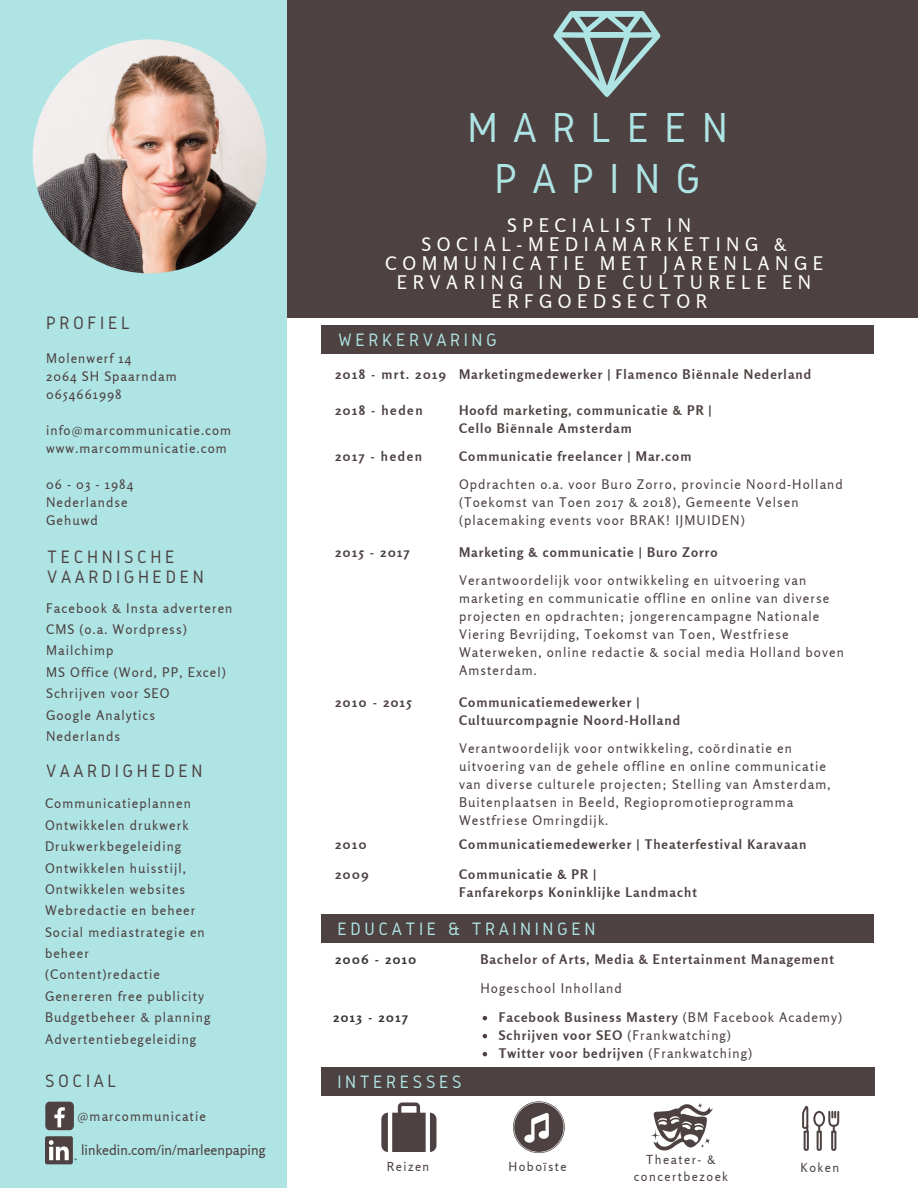
<style>
.page{position:relative;width:918px;height:1188px;background:#fff}
.page>*{position:absolute;margin:0;border:0;box-sizing:border-box;transform-origin:0 0}
.t1{font:43.65px/50.7px "Gidole";letter-spacing:.35em;color:#afe4e4;text-align:center}
.t2{font:18.75px/19.2px "Rosario";letter-spacing:.3em;color:#fff;text-align:center}
.t3{font:18.75px/20.2px "Gidole";letter-spacing:.19em;color:#4d4141}
.t4{font:18.75px "Gidole";letter-spacing:.19em;color:#afe4e4}
.t5{font:13.95px "Rosario";color:#4d4141}
.t6{font:13.2px/21.3px "Rosario";letter-spacing:.08em;color:#4d4141}
.t7{font:700 13.2px/18px "Rosario";letter-spacing:.08em;color:#4d4141}
.t8{font:700 13.2px "Rosario";letter-spacing:.12em;color:#4d4141}
.t9{font:700 13.2px "Rosario";letter-spacing:.12em;color:#353535}
.t10{font:12.45px/16.8px "Rosario";letter-spacing:.12em;color:#4d4141;text-align:center}
.s1{font-weight:400}
</style>
<div class="page">
<div style="left:272px;top:0;width:646px;height:317px;background:#4d4141"></div>
<div style="left:0;top:0;width:287px;height:1188px;background:#afe4e4"></div>
<div style="left:322px;top:915px;width:552px;height:28px;background:#4d4141"></div>
<svg style="left:483px;top:1016px;width:4px;height:4px"></svg>
<svg style="left:483px;top:1034px;width:4px;height:4px"></svg>
<svg style="left:483px;top:1052px;width:4px;height:4px"></svg>
<div style="left:322px;top:1068px;width:553px;height:28px;background:#4d4141"></div>
<div style="left:322px;top:325px;width:552px;height:28px;background:#4d4141"></div>
<img style="left:33px;top:39px;width:234px;height:234px;border-radius:50%">
<svg style="left:513px;top:1101px;width:52px;height:52px"></svg>
<svg style="left:651px;top:1103px;width:62px;height:48px"></svg>
<svg style="left:802px;top:1106px;width:37px;height:45px"></svg>
<div style="left:45px;top:1136px;width:28px;height:28px;background:#4d4141;border-radius:2px"></div>
<svg style="left:49px;top:1140px;width:27px;height:20px"></svg>
<div style="left:45px;top:1102px;width:29px;height:28px;background:#4d4141;border-radius:4px"></div>
<svg style="left:54px;top:1107px;width:11px;height:20px"></svg>
<svg style="left:381px;top:1102px;width:55px;height:50px"></svg>
<svg style="left:554px;top:11px;width:106px;height:86px"></svg>
<h2 class="t3" style="left:46px;top:312px;width:85px">PROFIEL</h2>
<p class="t6" style="left:46px;top:349px;width:132px;line-height:18px">Molenwerf 14<br>2064 SH Spaarndam<br>0654661998</p>
<p class="t6" style="left:46px;top:421px;width:187px;line-height:18px">info@marcommunicatie.com www.marcommunicatie.com</p>
<p class="t6" style="left:46px;top:475px;width:89px;line-height:18px">06 - 03 - 1984<br>Nederlandse<br>Gehuwd</p>
<h2 class="t3" style="left:47px;top:546px;width:158px">TECHNISCHE<br>VAARDIGHEDEN</h2>
<p class="t6" style="left:46px;top:597px;width:188px">Facebook &amp; Insta adverteren<br>CMS (o.a. Wordpress)<br>Mailchimp<br>MS Office (Word, PP, Excel)<br>Schrijven voor SEO<br>Google Analytics<br>Nederlands</p>
<h2 class="t3" style="left:46px;top:760px;width:158px">VAARDIGHEDEN</h2>
<p class="t6" style="left:45px;top:793px;width:167px">Communicatieplannen<br>Ontwikkelen drukwerk<br>Drukwerkbegeleiding<br>Ontwikkelen huisstijl,<br>Ontwikkelen websites<br>Webredactie en beheer<br>Social mediastrategie en beheer<br>(Content)redactie<br>Genereren free publicity<br>Budgetbeheer &amp; planning<br>Advertentiebegeleiding</p>
<h2 class="t3" style="left:45px;top:1071px;width:73px">SOCIAL</h2>
<p class="t6" style="left:78px;top:1106px;width:130px">@marcommunicatie</p>
<p class="t5" style="left:81px;top:1142px;width:186px">linkedin.com/in/marleenpaping</p>
<h1 class="t1" style="left:467px;top:102px;width:262px">MARLEEN<br>PAPING</h1>
<h2 class="t2" style="left:385px;top:215px;width:439px">SPECIALIST IN<br>SOCIAL-MEDIAMARKETING &amp;<br>COMMUNICATIE MET JARENLANGE<br>ERVARING IN DE CULTURELE EN<br>ERFGOEDSECTOR</h2>
<h2 class="t4" style="left:339px;top:329px;width:160px">WERKERVARING</h2>
<p class="t7" style="left:335px;top:365px;width:477px">2018 - mrt. 2019 Marketingmedewerker | Flamenco Biënnale Nederland</p>
<p class="t8" style="left:335px;top:402px;width:89px">2018 - heden</p>
<p class="t7" style="left:459px;top:401px;width:254px">Hoofd marketing, communicatie &amp; PR |<br>Cello Biënnale Amsterdam</p>
<p class="t8" style="left:335px;top:448px;width:88px">2017 - heden</p>
<p class="t7" style="left:459px;top:447px;width:234px">Communicatie freelancer | Mar.com</p>
<p class="t6" style="left:459px;top:475px;width:385px;line-height:18px">Opdrachten o.a. voor Buro Zorro, provincie Noord-Holland (Toekomst van Toen 2017 &amp; 2018), Gemeente Velsen (placemaking events voor BRAK! IJMUIDEN)</p>
<p class="t8" style="left:335px;top:544px;width:76px">2015 - 2017</p>
<p class="t7" style="left:459px;top:543px;width:260px">Marketing &amp; communicatie | Buro Zorro</p>
<p class="t6" style="left:459px;top:571px;width:386px;line-height:18px">Verantwoordelijk voor ontwikkeling en uitvoering van marketing en communicatie offline en online van diverse projecten en opdrachten; jongerencampagne Nationale Viering Bevrijding, Toekomst van Toen, Westfriese Waterweken, online redactie &amp; social media Holland boven Amsterdam.</p>
<p class="t8" style="left:335px;top:694px;width:78px">2010 - 2015</p>
<p class="t7" style="left:459px;top:693px;width:223px">Communicatiemedewerker |<br>Cultuurcompagnie Noord-Holland</p>
<p class="t6" style="left:459px;top:739px;width:373px;line-height:18px">Verantwoordelijk voor ontwikkeling, coördinatie en uitvoering van de gehele offline en online communicatie van diverse culturele projecten; Stelling van Amsterdam, Buitenplaatsen in Beeld, Regiopromotieprogramma Westfriese Omringdijk.</p>
<p class="t7" style="left:335px;top:835px;width:33px">2010</p>
<p class="t7" style="left:459px;top:835px;width:349px">Communicatiemedewerker | Theaterfestival Karavaan</p>
<p class="t7" style="left:459px;top:865px;width:239px">Communicatie &amp; PR |<br>Fanfarekorps Koninklijke Landmacht</p>
<p class="t7" style="left:335px;top:865px;width:35px">2009</p>
<h2 class="t4" style="left:338px;top:919px;width:260px">EDUCATIE &amp; TRAININGEN</h2>
<p class="t9" style="left:335px;top:951px;width:83px">2006 - 2010</p>
<p class="t7" style="left:480px;top:950px;width:355px">Bachelor of Arts, Media &amp; Entertainment Management</p>
<p class="t9" style="left:333px;top:1009px;width:76px">2013 - 2017</p>
<h2 class="t4" style="left:338px;top:1072px;width:126px">INTERESSES</h2>
<p class="t6" style="left:480px;top:978px;width:143px">Hogeschool Inholland</p>
<p class="t7" style="left:499px;top:1008px;width:345px">Facebook Business Mastery <span class="s1">(BM Facebook Academy)<br></span>Schrijven voor SEO <span class="s1">(Frankwatching)<br></span>Twitter voor bedrijven <span class="s1">(Frankwatching)</span></p>
<p class="t10" style="left:387px;top:1158px;width:44px">Reizen</p>
<p class="t10" style="left:508px;top:1158px;width:60px">Hoboïste</p>
<p class="t10" style="left:634px;top:1151px;width:96px">Theater- &amp; concertbezoek</p>
<p class="t10" style="left:801px;top:1159px;width:40px">Koken</p>
</div>
